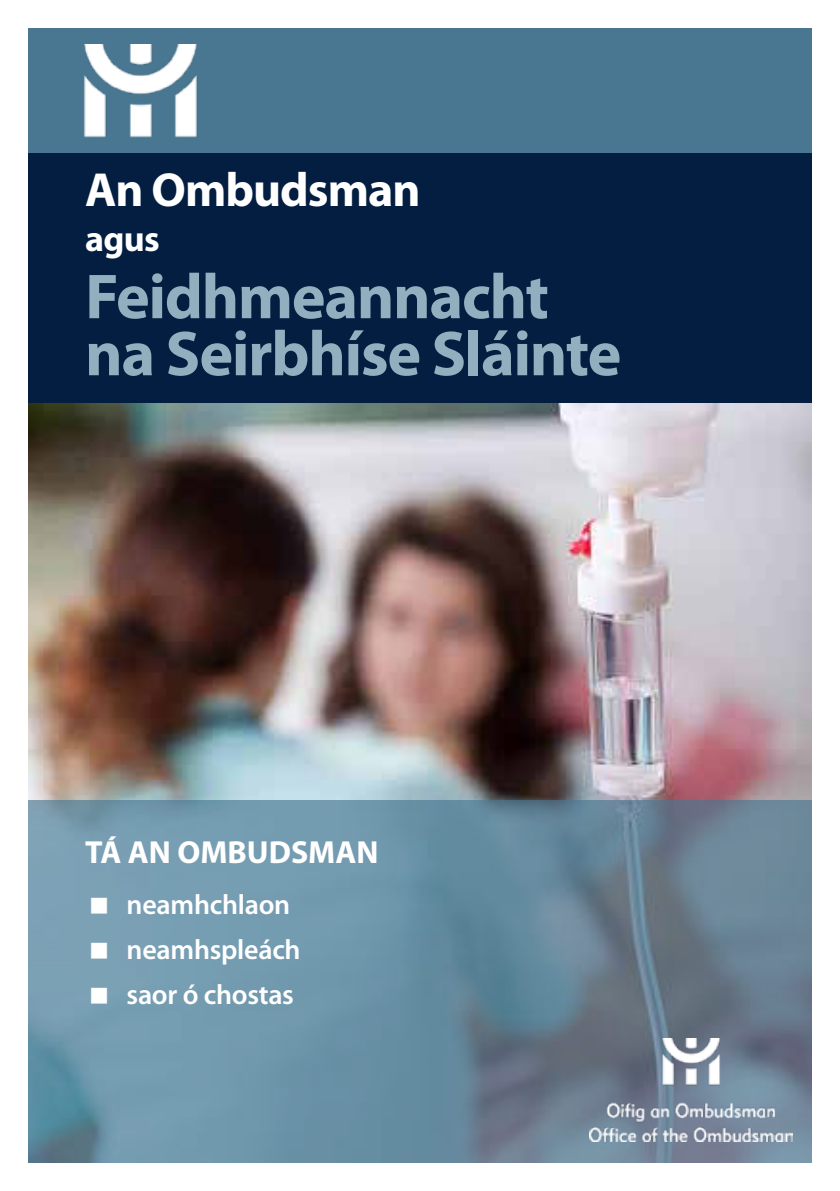
<style>
.page{position:relative;width:840px;height:1191px;background:#fff}
.page>*{position:absolute;margin:0;border:0;box-sizing:border-box;transform-origin:0 0}
.t1{font:700 64px/57px "Myriad Pro";letter-spacing:-.02em;color:#92afbf}
.t2{font:700 48px "Myriad Pro";letter-spacing:-.02em;color:#fff}
.t3{font:700 36px "Myriad Pro";color:#fff}
.t4{font:700 32px "Myriad Pro";color:#fff}
.t5{font:600 28px/45px "Myriad Pro";letter-spacing:-.01em;color:#fff}
</style>
<div class="page">
<div style="left:28px;top:28px;width:783px;height:146px;background:#497791"></div>
<img style="left:83px;top:45px;width:115px;height:93px">
<img style="left:28px;top:403px;width:783px;height:396px">
<div style="left:28px;top:153px;width:783px;height:250px;background:#041e41"></div>
<svg style="left:28px;top:799px;width:783px;height:363px;background:#6c8da0"></svg>
<img style="left:589px;top:1038px;width:202px;height:104px">
<svg style="left:91px;top:897px;width:16px;height:16px"></svg>
<svg style="left:91px;top:942px;width:16px;height:16px"></svg>
<svg style="left:91px;top:987px;width:16px;height:16px"></svg>
<h2 class="t2" style="left:85px;top:163px;width:337px">An Ombudsman</h2>
<p class="t3" style="left:85px;top:219px;width:76px">agus</p>
<h1 class="t1" style="left:85px;top:269px;width:537px">Feidhmeannacht na Seirbhíse Sláinte</h1>
<p class="t4" style="left:85px;top:834px;width:295px">TÁ AN OMBUDSMAN</p>
<p class="t5" style="left:126px;top:882px;width:175px">neamhchlaon neamhspleách saor ó chostas</p>
</div>
